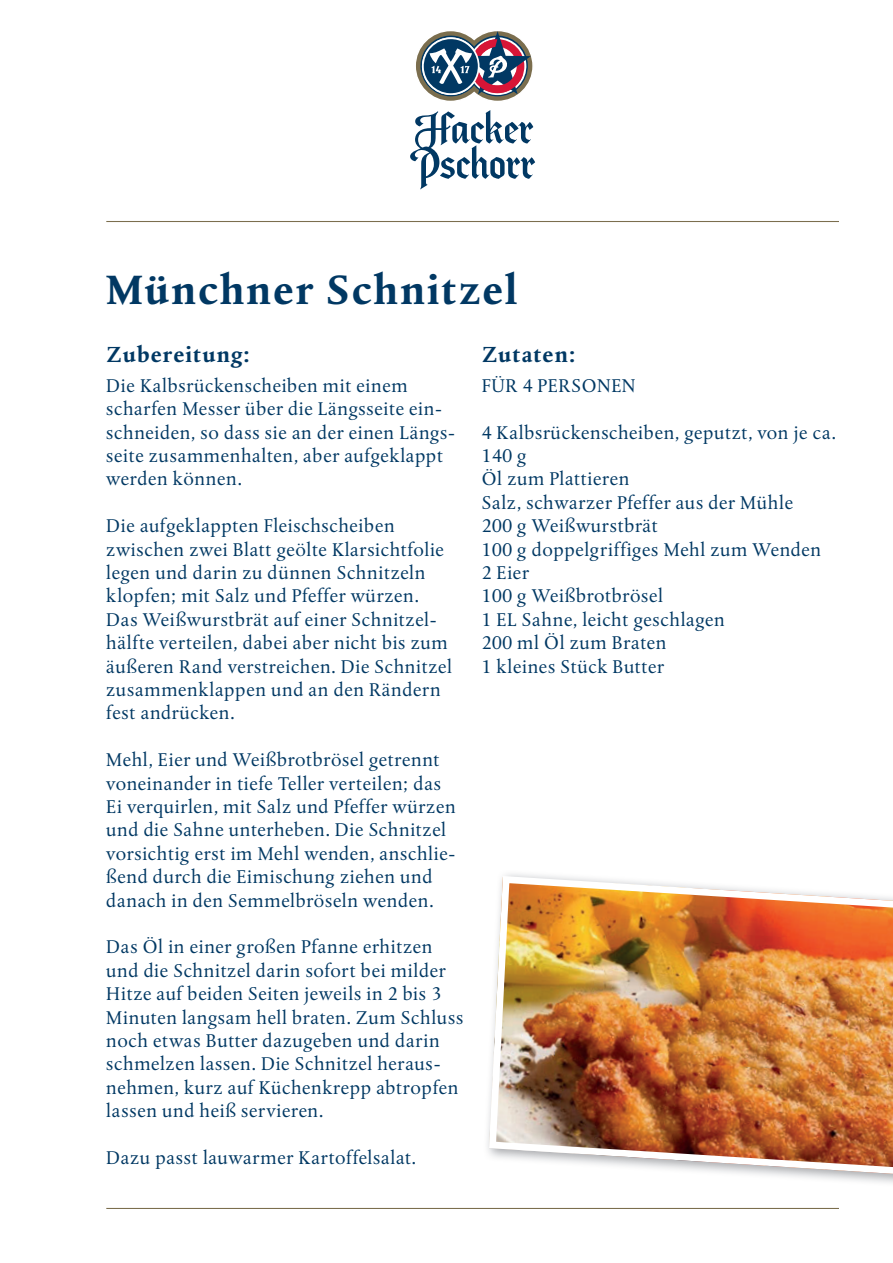
<style>
.page{position:relative;width:893px;height:1263px;background:#fff}
.page>*{position:absolute;margin:0;border:0;box-sizing:border-box;transform-origin:0 0}
.t1{font:700 42px "Albertina MT Std";letter-spacing:.05em;color:#013863}
.t2{font:700 22.35px "Albertina MT Std";letter-spacing:.05em;color:#013863}
.t3{font:19.5px/23.4px "Albertina MT Std";letter-spacing:.03em;color:#013863}
</style>
<div class="page">
<hr style="left:106px;top:221px;width:733px;height:1px;background:#7b6e4e">
<hr style="left:106px;top:1208px;width:733px;height:1px;background:#7b6e4e">
<svg style="left:410px;top:110px;width:125px;height:79px"></svg>
<svg style="left:416px;top:31px;width:117px;height:70px"></svg>
<img style="left:487px;top:874px;width:406px;height:309px">
<h1 class="t1" style="left:106px;top:264px;width:412px">Münchner Schnitzel</h1>
<p class="t2" style="left:106px;top:341px;width:145px">Zubereitung:</p>
<p class="t3" style="left:106px;top:374px;width:350px">Die Kalbsrückenscheiben mit einem scharfen Messer über die Längsseite ein&shy;schneiden, so dass sie an der einen Längs&shy;seite zusammenhalten, aber aufgeklappt werden können.</p>
<p class="t3" style="left:106px;top:514px;width:347px">Die aufgeklappten Fleischscheiben zwischen zwei Blatt geölte Klarsichtfolie legen und darin zu dünnen Schnitzeln klopfen; mit Salz und Pfeffer würzen.<br>Das Weißwurstbrät auf einer Schnitzel&shy;hälfte verteilen, dabei aber nicht bis zum äußeren Rand verstreichen. Die Schnitzel zusammenklappen und an den Rändern fest andrücken.</p>
<p class="t3" style="left:106px;top:748px;width:351px">Mehl, Eier und Weißbrotbrösel getrennt voneinander in tiefe Teller verteilen; das Ei verquirlen, mit Salz und Pfeffer würzen und die Sahne unterheben. Die Schnitzel vorsichtig erst im Mehl wenden, anschlie&shy;ßend durch die Eimischung ziehen und danach in den Semmelbröseln wenden.</p>
<p class="t3" style="left:106px;top:935px;width:359px">Das Öl in einer großen Pfanne erhitzen und die Schnitzel darin sofort bei milder Hitze auf beiden Seiten jeweils in 2 bis 3<br>Minuten langsam hell braten. Zum Schluss noch etwas Butter dazugeben und darin schmelzen lassen. Die Schnitzel heraus&shy;nehmen, kurz auf Küchenkrepp abtropfen lassen und heiß servieren.</p>
<p class="t3" style="left:106px;top:1146px;width:311px">Dazu passt lauwarmer Kartoffelsalat.</p>
<p class="t2" style="left:482px;top:341px;width:95px">Zutaten:</p>
<p class="t3" style="left:482px;top:374px;width:155px">FÜR 4 PERSONEN</p>
<p class="t3" style="left:482px;top:421px;width:356px">4 Kalbsrückenscheiben, geputzt, von je ca.<br>140 g<br>Öl zum Plattieren<br>Salz, schwarzer Pfeffer aus der Mühle<br>200 g Weißwurstbrät<br>100 g doppelgriffiges Mehl zum Wenden<br>2 Eier<br>100 g Weißbrotbrösel<br>1 EL Sahne, leicht geschlagen<br>200 ml Öl zum Braten<br>1 kleines Stück Butter</p>
</div>
